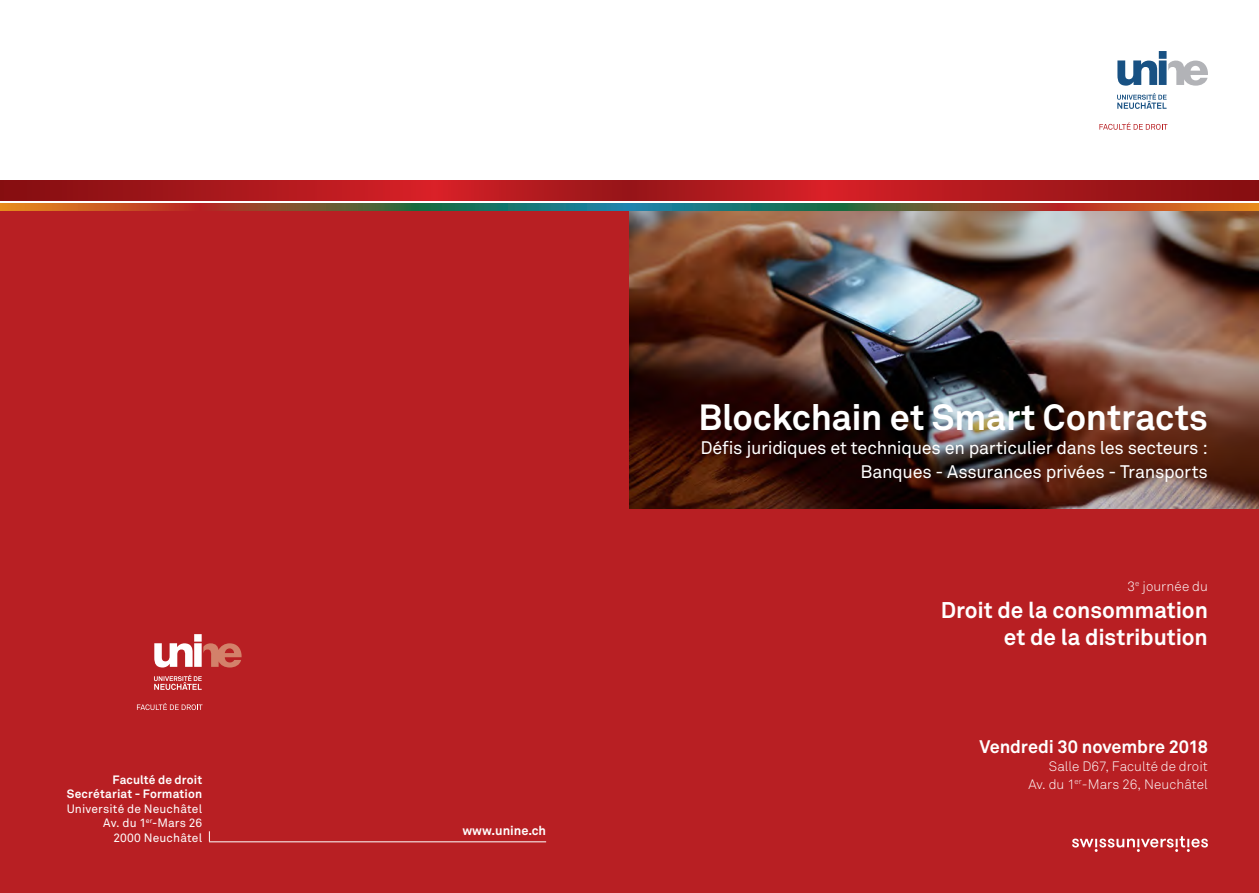
<style>
.page{position:relative;width:1259px;height:893px;background:#fff}
.page>*{position:absolute;margin:0;border:0;box-sizing:border-box;transform-origin:0 0}
.t1{font:700 36px "Akkurat";letter-spacing:-.005em;color:#fff}
.t2{font:700 22.5px "Akkurat";letter-spacing:-.005em;color:#fff}
.t3{font:18px "Akkurat";letter-spacing:-.015em;color:#fff}
.t4{font:700 18px "Akkurat";letter-spacing:-.005em;color:#fff}
.t5{font:300 13.5px/18px "Akkurat";color:#fff;text-align:right}
.t6{font:700 12.75px "Akkurat";color:#fff}
.t7{font:12px "Akkurat";letter-spacing:.01em;color:#fff}
.t8{font:700 12px "Akkurat";letter-spacing:.01em;color:#fff}
</style>
<div class="page">
<div style="left:0;top:210px;width:1259px;height:683px;background:#b81f23"></div>
<img style="left:629px;top:211px;width:630px;height:297px">
<svg style="left:629px;top:204px;width:214px;height:7px"></svg>
<svg style="left:843px;top:204px;width:214px;height:7px"></svg>
<svg style="left:1057px;top:204px;width:202px;height:7px"></svg>
<svg style="left:415px;top:204px;width:214px;height:7px"></svg>
<svg style="left:201px;top:204px;width:214px;height:7px"></svg>
<svg style="left:0;top:204px;width:201px;height:7px"></svg>
<svg style="left:629px;top:180px;width:630px;height:20px"></svg>
<svg style="left:0;top:180px;width:629px;height:20px"></svg>
<svg style="left:1072px;top:836px;width:136px;height:16px"></svg>
<svg style="left:137px;top:703px;width:65px;height:7px"></svg>
<svg style="left:154px;top:634px;width:88px;height:33px"></svg>
<svg style="left:154px;top:674px;width:48px;height:16px"></svg>
<hr style="left:209px;top:841px;width:337px;height:1px;background:#fff">
<svg style="left:1099px;top:122px;width:68px;height:8px"></svg>
<svg style="left:1117px;top:51px;width:91px;height:35px"></svg>
<svg style="left:1117px;top:93px;width:49px;height:16px"></svg>
<p class="t8" style="left:113px;top:772px;width:91px">Faculté de droit</p>
<p class="t8" style="left:67px;top:787px;width:137px">Secrétariat - Formation</p>
<p class="t7" style="left:67px;top:801px;width:137px">Université de Neuchâtel</p>
<p class="t7" style="left:103px;top:816px;width:100px">Av. du 1<sup>er</sup>-Mars 26</p>
<p class="t7" style="left:113px;top:830px;width:90px">2000 Neuchâtel</p>
<p class="t6" style="left:462px;top:822px;width:85px">www.unine.ch</p>
<p class="t1" style="left:698px;top:394px;width:511px">Blockchain et Smart Contracts</p>
<p class="t3" style="left:700px;top:437px;width:509px">Défis juridiques et techniques en particulier dans les secteurs :</p>
<p class="t3" style="left:860px;top:461px;width:349px">Banques - Assurances privées - Transports</p>
<p class="t5" style="left:1127px;top:577px;width:82px">3<sup>e</sup> journée du</p>
<p class="t2" style="left:940px;top:596px;width:269px">Droit de la consommation</p>
<p class="t2" style="left:1004px;top:623px;width:205px">et de la distribution</p>
<p class="t4" style="left:979px;top:735px;width:230px">Vendredi 30 novembre 2018</p>
<p class="t5" style="left:1028px;top:757px;width:181px">Salle D67, Faculté de droit<br>Av. du 1<sup>er</sup>-Mars 26, Neuchâtel</p>
</div>
